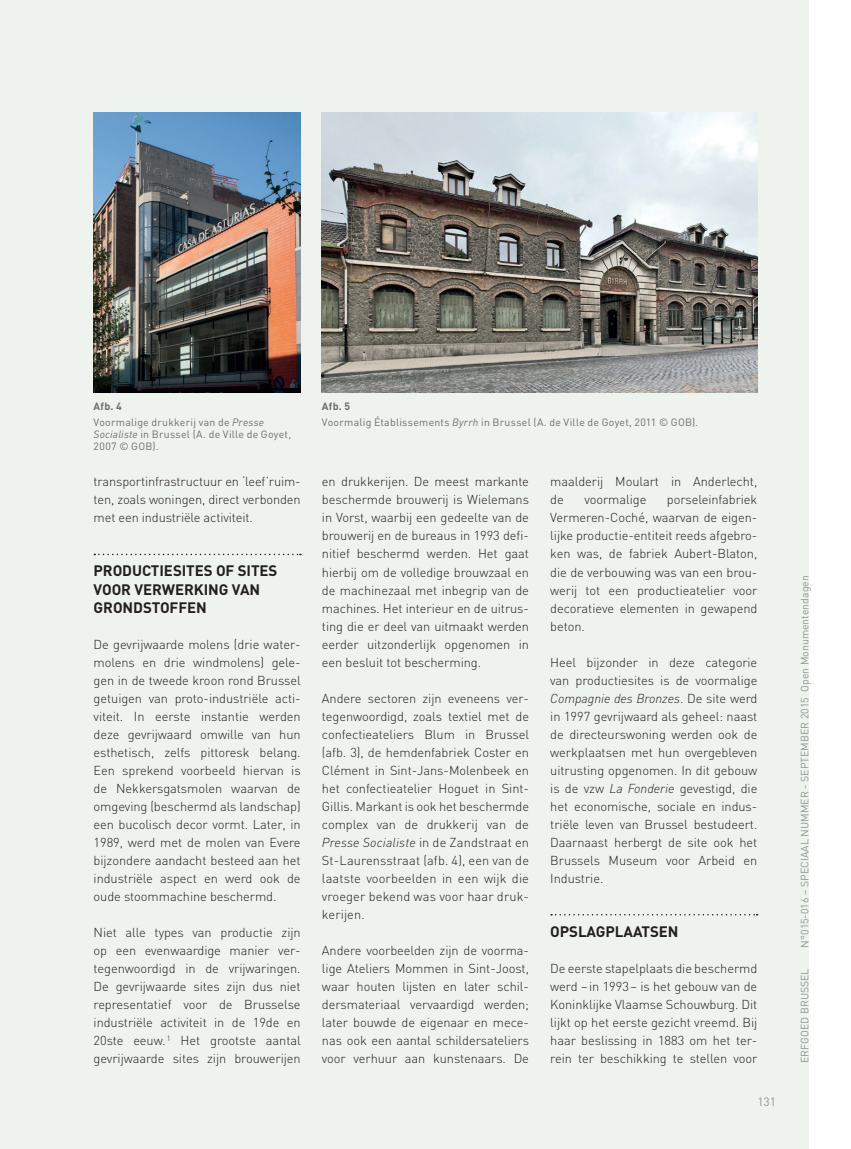
<style>
.page{position:relative;width:851px;height:1149px;background:#fff}
.page>*{position:absolute;margin:0;border:0;box-sizing:border-box;transform-origin:0 0}
.t1{font:700 15px/18px "DIN";letter-spacing:.02em;color:#231f20}
.t2{font:700 15px "DIN";letter-spacing:.09em;color:#231f20}
.t3{font:700 15px "DIN";letter-spacing:.05em;color:#231f20}
.t4{font:300 12.9px/18px "DIN";letter-spacing:-.005em;color:#231f20;text-align:justify}
.t5{font:italic 300 12.9px "DINOT";letter-spacing:-.005em;color:#231f20}
.t6{font:12px "DIN";color:#939598}
.t7{font:10.5px/16.2px "DIN";letter-spacing:.025em;color:#6c6d70}
.t8{font:10.5px "DIN";color:#939598}
.s1{font-weight:700}
.s2{font-family:"DINOT";font-style:italic}
.s3{font-family:"DIN";font-style:normal}
</style>
<div class="page">
<div style="left:0;top:0;width:808px;height:1148px;background:#eef3ee"></div>
<svg style="left:551px;top:914px;width:206px;height:1px"></svg>
<img style="left:94px;top:113px;width:206px;height:279px">
<img style="left:322px;top:113px;width:435px;height:279px">
<svg style="left:94px;top:553px;width:207px;height:2px"></svg>
<p class="t7" style="left:94px;top:397px;width:172px"><span class="s1">AFB. 4<br></span>Voormalige drukkerij van de <span class="s2">Presse</span></p>
<p class="t7" style="left:94px;top:428px;width:199px;line-height:12px"><span class="s2">Socialiste</span> in Brussel (A. de Ville de G oyet,<br>2007 © GOB).</p>
<p class="t4" style="left:94px;top:472px;width:208px">transportinfrastructuur en ‘leef’ruim&shy;ten, zoals woningen, direct verbonden met een industriële activiteit.</p>
<p class="t1" style="left:94px;top:561px;width:185px;text-indent:57px">TIESITES OF SITES<br>VOOR VERWERKING VAN<br>GRONDSTOFFEN</p>
<p class="t4" style="left:94px;top:634px;width:208px">De gevrijwaarde molens (drie water&shy;molens en drie windmolens) gele&shy;gen in de tweede kroon rond B russel getuigen van proto-industriële acti&shy;viteit. In eerste instantie werden deze gevrijwaard omwille van hun esthetisch, zelfs pittoresk belang.<br>Een sprekend voorbeeld hiervan is de Nekkersgatsmolen waarvan de omgeving (beschermd als landschap) een bucolisch decor vormt. Later, in 1989, werd met de molen van Evere bijzondere aandacht besteed aan het industriële aspect en werd ook de oude stoommachine beschermd.</p>
<p class="t4" style="left:94px;top:922px;width:208px">N iet alle types van productie zijn op een evenwaardige manier ver&shy;tegenwoordigd in de vrijwaringen.<br>De gevrijwaarde sites zijn dus niet representatief voor de B russelse industriële activiteit in de 19de en 20ste eeuw. <sup>1</sup> H et grootste aantal gevrijwaarde sites zijn brouwerijen</p>
<p class="t3" style="left:94px;top:561px;width:39px">PRODUC</p>
<p class="t7" style="left:322px;top:397px;width:378px"><span class="s1">AFB. 5<br></span>Voormalig Établissements <span class="s2">Byrrh</span> in Brussel (A. de Ville de Goyet, 2011 © GO B).</p>
<p class="t4" style="left:322px;top:472px;width:208px">en drukkerijen. De meest markante beschermde brouwerij is Wielemans in Vorst, waarbij een gedeelte van de brouwerij en de bureaus in 1993 defi&shy;nitief beschermd werden. Het gaat hierbij om de volledige brouwzaal en de machinezaal met inbegrip van de machines. Het interieur en de uitrus&shy;ting die er deel van uitmaakt werden eerder uitzonderlijk opgenomen in een besluit tot bescherming.</p>
<p class="t4" style="left:322px;top:688px;width:208px">Andere sectoren zijn eveneens ver&shy;tegenwoordigd, zoals textiel met de confectieateliers B lum in B russel (afb. 3), de hemdenfabriek Coster en Clément in Sint-Jans-Molenbeek en het confectieatelier H oguet in Sint-Gillis. Markant is ook het beschermde complex van de drukkerij van de</p>
<p class="t5" style="left:322px;top:834px;width:208px">Presse Socialiste <span class="s3">in de Zandstraat en</span></p>
<p class="t4" style="left:322px;top:850px;width:208px">St-Laurensstraat (afb. 4), een van de laatste voorbeelden in een wijk die vroeger bekend was voor haar druk&shy;kerijen.</p>
<p class="t4" style="left:322px;top:940px;width:208px">Andere voorbeelden zijn de voorma&shy;lige Ateliers Mommen in Sint-Joost, waar houten lijsten en later schil&shy;dersmateriaal vervaardigd werden; later bouwde de eigenaar en mece&shy;nas ook een aantal schildersateliers voor verhuur aan kunstenaars. De</p>
<p class="t4" style="left:550px;top:472px;width:208px">maalderij Moulart in Anderlecht, de</p>
<p class="t4" style="left:550px;top:490px;width:208px;text-indent:117px">porseleinfabriek Vermeren-Coché, waarvan de eigen&shy;lijke productie-entiteit reeds afgebro&shy;ken was, de fabriek Aubert-Blaton, die de verbouwing was van een brou&shy;werij tot een productieatelier voor decoratieve elementen in gewapend beton.</p>
<p class="t4" style="left:550px;top:652px;width:208px">Heel bijzonder in deze categorie van productiesites is de voormalige</p>
<p class="t5" style="left:550px;top:690px;width:208px">Compagnie des Bronzes<span class="s3">. D e site werd</span></p>
<p class="t4" style="left:550px;top:706px;width:208px">in 1997 gevrijwaard als geheel: naast de directeurswoning werden ook de werkplaatsen met hun overgebleven uitrusting opgenomen. In dit gebouw is de vzw <span class="s2">La Fonderie</span> gevestigd, die het economische, sociale en indus&shy;triële leven van B russel bestudeert.<br>Daarnaast herbergt de site ook het B russels M useum voor Arbeid en Industrie.</p>
<p class="t4" style="left:584px;top:490px;width:63px">voormalige</p>
<p class="t2" style="left:550px;top:921px;width:130px">OPSLAGPLAATSEN</p>
<p class="t4" style="left:550px;top:958px;width:209px">De eerste stapelplaats die beschermd werd –in 1993– is het gebouw van de Koninklijke Vlaamse Schouwburg. Dit lijkt op het eerste gezicht vreemd. B ij haar beslissing in 1883 om het ter&shy;rein ter beschikking te stellen voor</p>
<p class="t6" style="left:757px;top:1094px;width:20px">131</p>
<p class="t8" style="left:798px;top:1062px;width:489px;rotate:-90deg">Erfgoed Brussel N°015-016 – SPECIAAL NU MMER - SEPTEMBER 2015 Open Monumentendagen</p>
</div>
